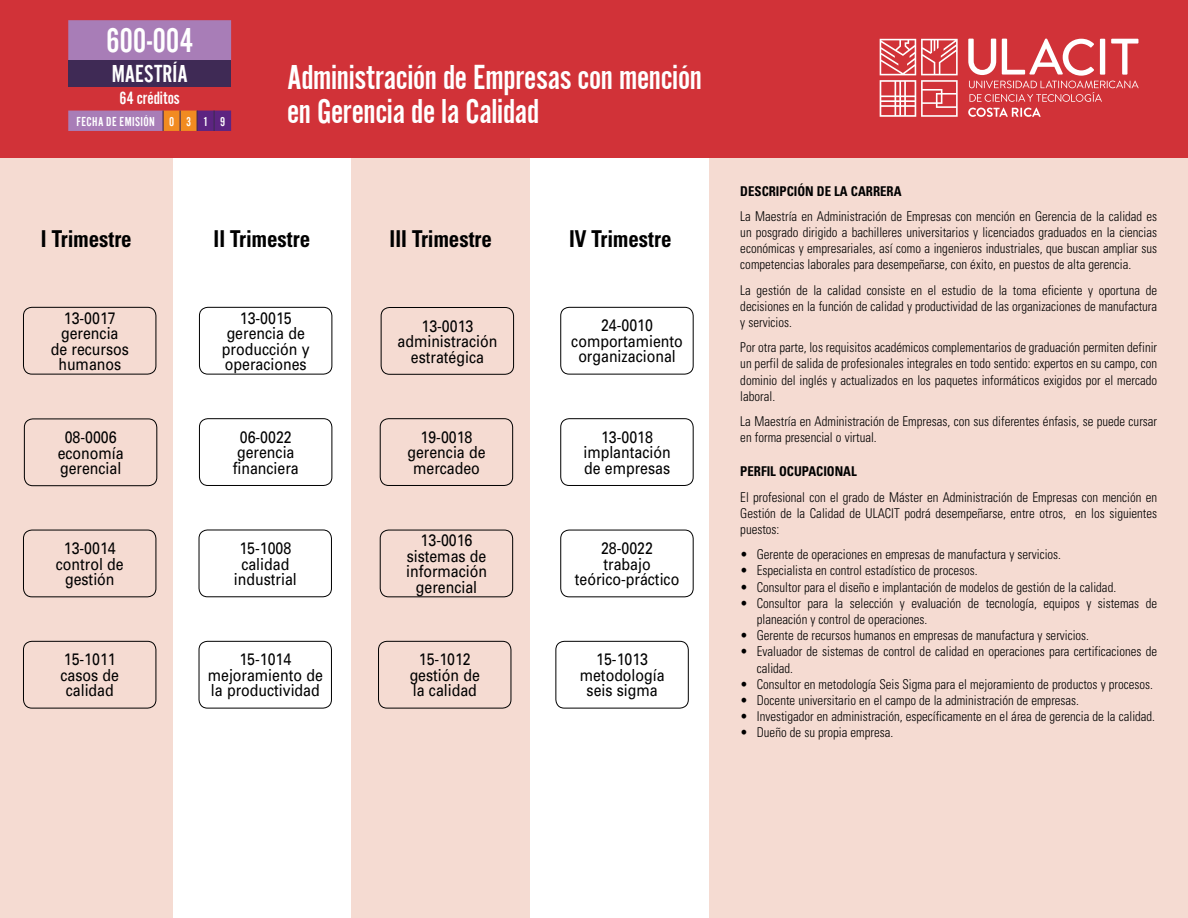
<style>
.page{position:relative;width:1188px;height:918px;background:#fff}
.page>*{position:absolute;margin:0;border:0;box-sizing:border-box;transform-origin:0 0}
.t1{font:36px/34.5px "Alternate Got No 2 D";letter-spacing:-.01em;color:#fff}
.t2{font:25.5px "Alternate Got No 2 D";color:#fff}
.t3{font:700 condensed 23.25px "Univers";color:#000;scale:.9 1}
.t4{font:18.6px "Alternate Got No 2 D";letter-spacing:.005em;color:#fff}
.t5{font:16.65px/15.5px "Univers";color:#000;text-align:center;scale:.85 1}
.t6{font:300 condensed 13.5px/16.2px "Univers";color:#000;text-align:justify;scale:.95 1}
.t7{font:700 condensed 13.5px "Univers";color:#000;scale:.95 1}
.t8{font:13.5px "Alternate Got No 2 D";letter-spacing:.03em;color:#fff}
</style>
<div class="page">
<div style="left:0;top:156px;width:173px;height:762px;background:#f5dbd2"></div>
<div style="left:351px;top:156px;width:179px;height:762px;background:#f5dbd2"></div>
<div style="left:710px;top:156px;width:478px;height:762px;background:#f5dbd2"></div>
<div style="left:555px;top:641px;width:134px;height:67px;border:1px solid #000;border-radius:9px"></div>
<div style="left:199px;top:641px;width:133px;height:67px;border:1px solid #000;border-radius:9px"></div>
<div style="left:199px;top:530px;width:133px;height:67px;border:1px solid #000;border-radius:9px"></div>
<div style="left:378px;top:641px;width:133px;height:67px;border:1px solid #000;border-radius:9px"></div>
<div style="left:560px;top:307px;width:134px;height:67px;border:1px solid #000;border-radius:9px"></div>
<div style="left:199px;top:418px;width:133px;height:68px;border:1px solid #000;border-radius:9px"></div>
<div style="left:23px;top:530px;width:133px;height:67px;border:1px solid #000;border-radius:9px"></div>
<div style="left:24px;top:419px;width:133px;height:67px;border:1px solid #000;border-radius:9px"></div>
<div style="left:23px;top:307px;width:133px;height:67px;border:1px solid #000;border-radius:9px"></div>
<div style="left:381px;top:307px;width:133px;height:68px;border:1px solid #000;border-radius:9px"></div>
<div style="left:560px;top:418px;width:134px;height:68px;border:1px solid #000;border-radius:9px"></div>
<div style="left:199px;top:307px;width:133px;height:67px;border:1px solid #000;border-radius:9px"></div>
<div style="left:380px;top:530px;width:133px;height:67px;border:1px solid #000;border-radius:9px"></div>
<div style="left:560px;top:530px;width:134px;height:67px;border:1px solid #000;border-radius:9px"></div>
<div style="left:380px;top:418px;width:133px;height:68px;border:1px solid #000;border-radius:9px"></div>
<div style="left:23px;top:641px;width:133px;height:67px;border:1px solid #000;border-radius:9px"></div>
<div style="left:0;top:0;width:1188px;height:157px;background:#d13238"></div>
<svg style="left:68px;top:20px;width:163px;height:111px"></svg>
<svg style="left:968px;top:108px;width:73px;height:9px"></svg>
<svg style="left:880px;top:39px;width:78px;height:78px"></svg>
<svg style="left:968px;top:39px;width:171px;height:63px"></svg>
<h1 class="t1" style="left:106px;top:23px;width:89px">600-004</h1>
<h2 class="t2" style="left:112px;top:61px;width:77px">MAESTRÍA</h2>
<h3 class="t4" style="left:120px;top:89px;width:62px">64 créditos</h3>
<p class="t8" style="left:76px;top:114px;width:150px">FECHA DE EMISIÓN 0 3 1 9</p>
<h1 class="t1" style="left:287px;top:60px;width:416px">Administración de Empresas con mención en Gerencia de la Calidad</h1>
<h3 class="t3" style="left:41px;top:224px;width:102px">I Trimestre</h3>
<h3 class="t3" style="left:214px;top:224px;width:109px">II Trimestre</h3>
<h3 class="t3" style="left:390px;top:224px;width:115px">III Trimestre</h3>
<h3 class="t3" style="left:569px;top:224px;width:115px">IV Trimestre</h3>
<p class="t5" style="left:51px;top:310px;width:94px">13-0017 gerencia<br>de recursos humanos</p>
<p class="t5" style="left:398px;top:318px;width:119px">13-0013 administración estratégica</p>
<p class="t5" style="left:222px;top:310px;width:105px">13-0015 gerencia de producción y operaciones</p>
<p class="t5" style="left:58px;top:430px;width:79px">08-0006 economía gerencial</p>
<p class="t5" style="left:233px;top:429px;width:79px">06-0022 gerencia financiera</p>
<p class="t5" style="left:407px;top:429px;width:94px">19-0018 gerencia de mercadeo</p>
<p class="t5" style="left:571px;top:318px;width:133px">24-0010 comportamiento organizacional</p>
<p class="t5" style="left:583px;top:429px;width:104px">13-0018 implantación de empresas</p>
<p class="t5" style="left:56px;top:541px;width:81px">13-0014 control de gestión</p>
<p class="t5" style="left:61px;top:652px;width:70px">15-1011 casos de calidad</p>
<p class="t5" style="left:234px;top:541px;width:75px">15-1008 calidad industrial</p>
<p class="t5" style="left:208px;top:652px;width:137px">15-1014 mejoramiento de la productividad</p>
<p class="t5" style="left:406px;top:533px;width:97px">13-0016 sistemas de información gerencial</p>
<p class="t5" style="left:575px;top:541px;width:124px">28-0022<br>trabajo teórico-práctico</p>
<p class="t5" style="left:410px;top:652px;width:84px">15-1012 gestión de la calidad</p>
<p class="t5" style="left:580px;top:652px;width:101px">15-1013 metodología seis sigma</p>
<p class="t7" style="left:740px;top:182px;width:171px">DESCRIPCIÓN DE LA CARRERA</p>
<p class="t6" style="left:740px;top:208px;width:440px">La Maestría en Administración de Empresas con mención en Gerencia de la calidad es un posgrado dirigido a bachilleres universitarios y licenciados graduados en la ciencias económicas y empresariales, así como a ingenieros industriales, que buscan ampliar sus competencias laborales para desempeñarse, con éxito, en puestos de alta gerencia.</p>
<p class="t6" style="left:740px;top:282px;width:440px">La gestión de la calidad consiste en el estudio de la toma eficiente y oportuna de decisiones en la función de calidad y productividad de las organizaciones de manufactura y servicios.</p>
<p class="t6" style="left:740px;top:339px;width:440px">Por otra parte, los requisitos académicos complementarios de graduación permiten definir un perfil de salida de profesionales integrales en todo sentido: expertos en su campo, con dominio del inglés y actualizados en los paquetes informáticos exigidos por el mercado laboral.</p>
<p class="t6" style="left:740px;top:413px;width:440px">La Maestría en Administración de Empresas, con sus diferentes énfasis, se puede cursar en forma presencial o virtual.</p>
<p class="t7" style="left:740px;top:463px;width:124px">PERFIL OCUPACIONAL</p>
<p class="t6" style="left:740px;top:489px;width:440px">El profesional con el grado de Máster en Administración de Empresas con mención en Gestión de la Calidad de ULACIT podrá desempeñarse, entre otros, en los siguientes puestos:</p>
<p class="t6" style="left:740px;top:546px;width:339px">• Gerente de operaciones en empresas de manufactura y servicios.</p>
<p class="t6" style="left:740px;top:562px;width:251px">• Especialista en control estadístico de procesos.</p>
<p class="t6" style="left:740px;top:579px;width:397px">• Consultor para el diseño e implantación de modelos de gestión de la calidad.</p>
<p class="t6" style="left:757px;top:595px;width:423px;text-indent:-17px">• Consultor para la selección y evaluación de tecnología, equipos y sistemas de planeación y control de operaciones.</p>
<p class="t6" style="left:740px;top:627px;width:369px">• Gerente de recursos humanos en empresas de manufactura y servicios.</p>
<p class="t6" style="left:757px;top:643px;width:423px;text-indent:-17px">• Evaluador de sistemas de control de calidad en operaciones para certificaciones de calidad.</p>
<p class="t6" style="left:740px;top:676px;width:436px">• Consultor en metodología Seis Sigma para el mejoramiento de productos y procesos.</p>
<p class="t6" style="left:740px;top:692px;width:358px">• Docente universitario en el campo de la administración de empresas.</p>
<p class="t6" style="left:740px;top:708px;width:438px">• Investigador en administración, específicamente en el área de gerencia de la calidad.</p>
<p class="t6" style="left:740px;top:724px;width:162px">• Dueño de su propia empresa.</p>
</div>
